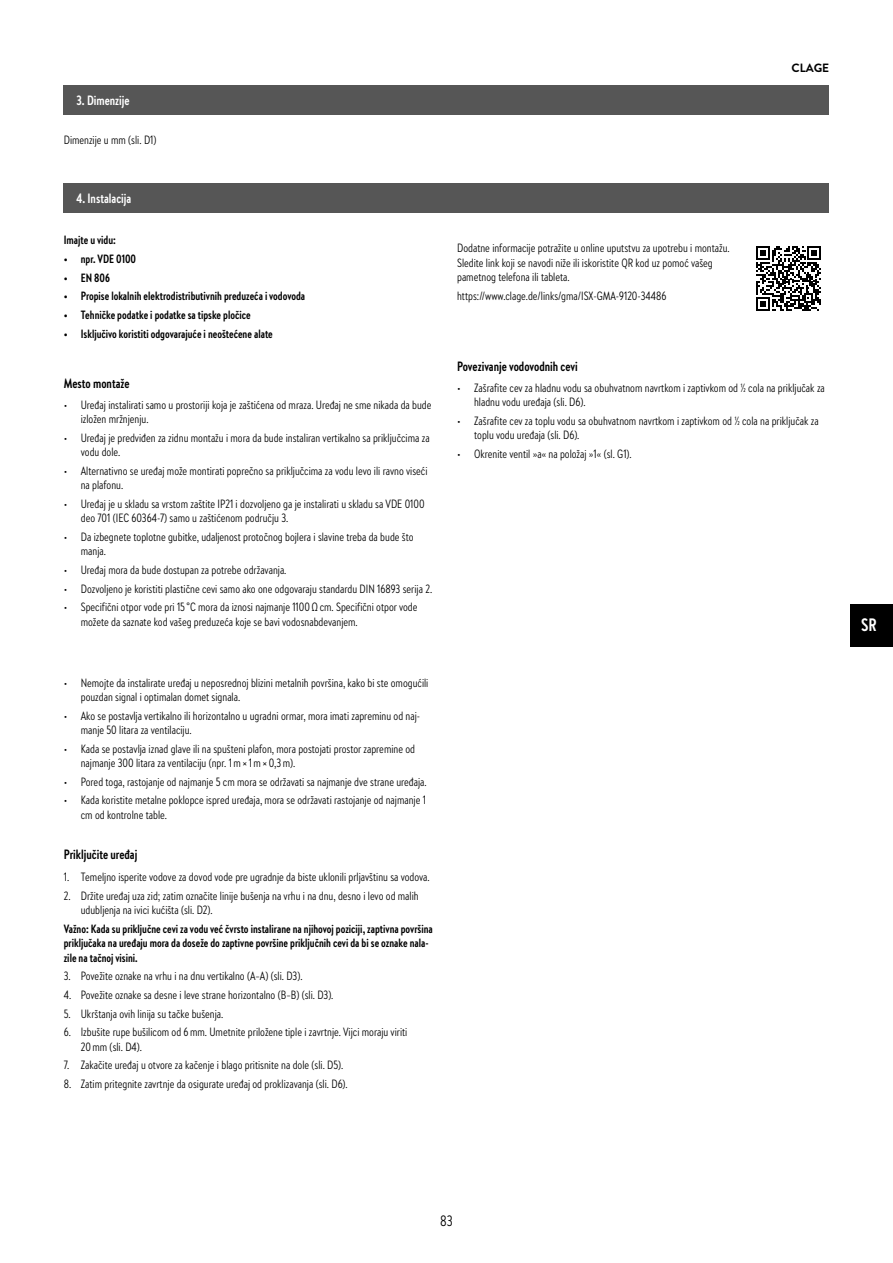
<style>
.page{position:relative;width:893px;height:1263px;background:#fff}
.page>*{position:absolute;margin:0;border:0;box-sizing:border-box;transform-origin:0 0}
.t1{font:700 18px "Brandon Text Cond";color:#fff}
.t2{font:15px "Brandon Text Cond";color:#000}
.t3{font:700 13.5px "Brandon Text Cond";color:#000}
.t4{font:700 13.5px "Brandon Text Cond";color:#fff}
.t5{font:12px/14.4px "Brandon Text Cond";color:#000}
.t6{font:700 12px/14.4px "Brandon Text Cond";color:#000}
.t7{font:700 12px "Brandon Text";color:#000}
</style>
<div class="page">
<div style="left:850px;top:604px;width:43px;height:42px;background:#000"></div>
<div style="left:64px;top:85px;width:765px;height:30px;background:#565656"></div>
<div style="left:64px;top:183px;width:765px;height:30px;background:#565656"></div>
<svg style="left:756px;top:246px;width:65px;height:65px"></svg>
<p class="t4" style="left:77px;top:92px;width:55px">3. Dimenzije</p>
<p class="t5" style="left:64px;top:133px;width:94px">Dimenzije u mm (sli. D1)</p>
<p class="t4" style="left:77px;top:189px;width:56px">4. Instalacija</p>
<p class="t6" style="left:64px;top:233px;width:54px">Imajte u vidu:</p>
<p class="t6" style="left:64px;top:251px;width:74px">• npr. VDE 0100</p>
<p class="t6" style="left:64px;top:270px;width:48px">• EN 806</p>
<p class="t6" style="left:64px;top:289px;width:243px">• Propise lokalnih elektrodistributivnih preduzeća i vodovoda</p>
<p class="t6" style="left:64px;top:307px;width:188px">• Tehničke podatke i podatke sa tipske pločice</p>
<p class="t6" style="left:64px;top:326px;width:211px">• Isključivo koristiti odgovarajuće i neoštećene alate</p>
<p class="t3" style="left:64px;top:374px;width:67px">Mesto montaže</p>
<p class="t5" style="left:81px;top:397px;width:352px;text-indent:-17px">• Uređaj instalirati samo u prostoriji koja je zaštićena od mraza. Uređaj ne sme nikada da bude izložen mržnjenju.</p>
<p class="t5" style="left:81px;top:430px;width:350px;text-indent:-17px">• Uređaj je predviđen za zidnu montažu i mora da bude instaliran vertikalno sa priključcima za vodu dole.</p>
<p class="t5" style="left:81px;top:463px;width:348px;text-indent:-17px">• Alternativno se uređaj može montirati poprečno sa priključcima za vodu levo ili ravno viseći na plafonu.</p>
<p class="t5" style="left:81px;top:496px;width:345px;text-indent:-17px">• Uređaj je u skladu sa vrstom zaštite IP21 i dozvoljeno ga je instalirati u skladu sa VDE 0100 deo 701 (IEC 60364-7) samo u zaštićenom području 3.</p>
<p class="t5" style="left:81px;top:529px;width:334px;text-indent:-17px">• Da izbegnete toplotne gubitke, udaljenost protočnog bojlera i slavine treba da bude što manja.</p>
<p class="t5" style="left:64px;top:562px;width:224px">• Uređaj mora da bude dostupan za potrebe održavanja.</p>
<p class="t5" style="left:64px;top:581px;width:370px">• Dozvoljeno je koristiti plastične cevi samo ako one odgovaraju standardu DIN 16893 serija 2.</p>
<p class="t5" style="left:81px;top:599px;width:338px;text-indent:-17px">• Specifični otpor vode pri 15 °C mora da iznosi najmanje 1100Ωcm. Specifični otpor vode možete da saznate kod vašeg preduzeća koje se bavi vodosnabdevanjem.</p>
<p class="t5" style="left:81px;top:675px;width:349px;text-indent:-17px">• Nemojte da instalirate uređaj u neposrednoj blizini metalnih površina, kako bi ste omogućili pouzdan signal i optimalan domet signala.</p>
<p class="t5" style="left:81px;top:708px;width:341px;text-indent:-17px">• Ako se postavlja vertikalno ili horizontalno u ugradni ormar, mora imati zapreminu od naj&shy;manje 50 litara za ventilaciju.</p>
<p class="t5" style="left:81px;top:741px;width:336px;text-indent:-17px">• Kada se postavlja iznad glave ili na spušteni plafon, mora postojati prostor zapremine od najmanje 300 litara za ventilaciju (npr. 1m× 1m× 0,3m).</p>
<p class="t5" style="left:64px;top:774px;width:365px">• Pored toga, rastojanje od najmanje 5 cm mora se održavati sa najmanje dve strane uređaja.</p>
<p class="t5" style="left:81px;top:793px;width:347px;text-indent:-17px">• Kada koristite metalne poklopce ispred uređaja, mora se održavati rastojanje od najmanje 1 cm od kontrolne table.</p>
<p class="t3" style="left:64px;top:845px;width:75px">Priključite uređaj</p>
<p class="t5" style="left:64px;top:869px;width:367px">1. Temeljno isperite vodove za dovod vode pre ugradnje da biste uklonili prljavštinu sa vodova.</p>
<p class="t5" style="left:81px;top:888px;width:339px;text-indent:-17px">2. Držite uređaj uza zid; zatim označite linije bušenja na vrhu i na dnu, desno i levo od malih udubljenja na ivici kućišta (sli. D2).</p>
<p class="t6" style="left:64px;top:921px;width:371px">Važno: Kada su priključne cevi za vodu već čvrsto instalirane na njihovoj poziciji, zaptivna površina priključaka na uređaju mora da doseže do zaptivne površine priključnih cevi da bi se oznake nala&shy;zile na tačnoj visini.</p>
<p class="t5" style="left:64px;top:969px;width:240px">3. Povežite oznake na vrhu i na dnu vertikalno (A–A) (sli. D3).</p>
<p class="t5" style="left:64px;top:987px;width:271px">4. Povežite oznake sa desne i leve strane horizontalno (B–B) (sli. D3).</p>
<p class="t5" style="left:64px;top:1006px;width:161px">5. Ukrštanja ovih linija su tačke bušenja.</p>
<p class="t5" style="left:81px;top:1025px;width:328px;text-indent:-17px">6. Izbušite rupe bušilicom od 6mm. Umetnite priložene tiple i zavrtnje. Vijci moraju viriti<br>20mm (sli. D4).</p>
<p class="t5" style="left:64px;top:1058px;width:281px">7. Zakačite uređaj u otvore za kačenje i blago pritisnite na dole (sli. D5).</p>
<p class="t5" style="left:64px;top:1076px;width:285px">8. Zatim pritegnite zavrtnje da osigurate uređaj od proklizavanja (sli. D6).</p>
<p class="t7" style="left:791px;top:60px;width:39px">CLAGE</p>
<p class="t5" style="left:457px;top:240px;width:274px">Dodatne informacije potražite u online uputstvu za upotrebu i montažu.<br>Sledite link koji se navodi niže ili iskoristite QR kod uz pomoć vašeg pametnog telefona ili tableta.</p>
<p class="t5" style="left:457px;top:288px;width:211px">https://www.clage.de/links/gma/ISX-GMA-9120-34486</p>
<p class="t3" style="left:457px;top:357px;width:122px">Povezivanje vodovodnih cevi</p>
<p class="t5" style="left:474px;top:380px;width:352px;text-indent:-17px">• Zašrafite cev za hladnu vodu sa obuhvatnom navrtkom i zaptivkom od ½ cola na priključak za hladnu vodu uređaja (sli. D6).</p>
<p class="t5" style="left:474px;top:413px;width:346px;text-indent:-17px">• Zašrafite cev za toplu vodu sa obuhvatnom navrtkom i zaptivkom od ½ cola na priključak za toplu vodu uređaja (sli. D6).</p>
<p class="t5" style="left:457px;top:446px;width:176px">• Okrenite ventil »a« na položaj »1« (sl. G1).</p>
<h1 class="t1" style="left:861px;top:613px;width:17px">SR</h1>
<p class="t2" style="left:440px;top:1210px;width:14px">83</p>
</div>
